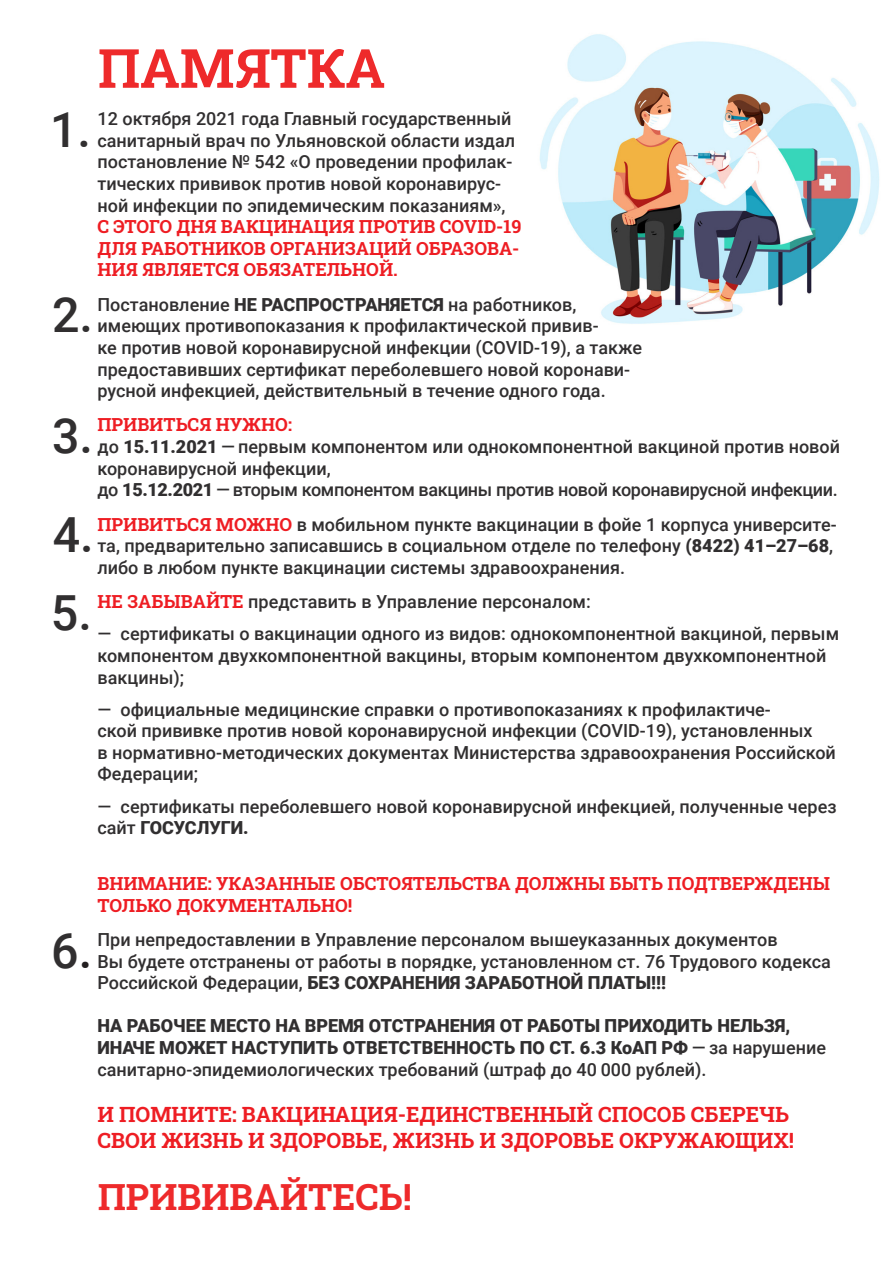
<style>
.page{position:relative;width:893px;height:1263px;background:#fff}
.page>*{position:absolute;margin:0;border:0;box-sizing:border-box;transform-origin:0 0}
.t1{font:700 54px "Roboto Slab";color:#ee2a2b}
.t2{font:500 48.45px "Roboto";color:#312f30}
.t3{font:700 36px "Roboto Slab";color:#ee2a2b}
.t4{font:700 21px/25.2px "Roboto Slab";color:#ee1d23}
.t5{font:500 18px/21.6px "Roboto";color:#312f30}
.t6{font:900 18px/21.6px "Roboto";color:#312f30}
.t7{font:700 18px/21.6px "Roboto Slab";color:#ee1d23}
.s1{font-family:"Roboto Slab";font-weight:700;color:#ee1d23}
.s2{font-weight:900}
.s3{color:#231f20}
.s4{font-weight:500}
</style>
<div class="page">
<img style="left:539px;top:34px;width:341px;height:290px">
<p class="t1" style="left:98px;top:31px;width:289px">ПАМЯТКА</p>
<p class="t2" style="left:50px;top:96px;width:42px">1.</p>
<p class="t5" style="left:97px;top:107px;width:425px">12 октября 2021 года Главный государственный санитарный врач по Ульяновской области издал постановление № 542 «О проведении профилак&shy;тических прививок против новой коронавирус&shy;ной инфекции по эпидемическим показаниям», <span class="s1">С ЭТОГО ДНЯ ВАКЦИНАЦИЯ ПРОТИВ COVID‑19<br>ДЛЯ РАБОТНИКОВ ОРГАНИЗАЦИЙ ОБРАЗОВА‑ НИЯ ЯВЛЯЕТСЯ ОБЯЗАТЕЛЬНОЙ.</span></p>
<p class="t2" style="left:52px;top:281px;width:42px">2.</p>
<p class="t5" style="left:97px;top:293px;width:546px">Постановление <span class="s2">НЕ РАСПРОСТРАНЯЕТСЯ</span> на работников, имеющих противопоказания к профилактической привив-<br>ке против новой коронавирусной инфекции (COVID-19), а также предоставивших сертификат переболевшего новой коронави&shy;русной инфекцией, действительный в течение одного года.</p>
<p class="t2" style="left:52px;top:402px;width:42px">3.</p>
<p class="t5" style="left:98px;top:414px;width:744px"><span class="s1">ПРИВИТЬСЯ НУЖНО:<br></span>до <span class="s2">15.11.2021</span> — первым компонентом или однокомпонентной вакциной против новой коронавирусной инфекции,<br>до <span class="s2">15.12.2021</span> — вторым компонентом вакцины против новой коронавирусной инфекции.</p>
<p class="t2" style="left:53px;top:501px;width:42px">4.</p>
<p class="t5" style="left:98px;top:513px;width:741px"><span class="s1">ПРИВИТЬСЯ МОЖНО</span> в мобильном пункте вакцинации в фойе 1 корпуса университе&shy;та, предварительно записавшись в социальном отделе по телефону <span class="s2">(8422) 41–27–68</span>, либо в любом пункте вакцинации системы здравоохранения.</p>
<p class="t2" style="left:51px;top:579px;width:42px">5.</p>
<p class="t5" style="left:98px;top:590px;width:495px"><span class="s1">НЕ ЗАБЫВАЙТЕ</span> представить в Управление персоналом:</p>
<p class="t5" style="left:98px;top:622px;width:743px">— сертификаты о вакцинации одного из видов: однокомпонентной вакциной, первым компонентом двухкомпонентной вакцины, вторым компонентом двухкомпонентной вакцины);</p>
<p class="t5" style="left:98px;top:698px;width:740px">— официальные медицинские справки о противопоказаниях к профилактиче-<br>ской прививке против новой коронавирусной инфекции (COVID‑19), установленных<br>в нормативно-методических документах Министерства здравоохранения Российской Федерации;</p>
<p class="t5" style="left:98px;top:795px;width:740px">— сертификаты переболевшего новой коронавирусной инфекцией, полученные через сайт <span class="s2">ГОСУСЛУГИ.</span></p>
<p class="t7" style="left:98px;top:872px;width:734px">ВНИМАНИЕ: УКАЗАННЫЕ ОБСТОЯТЕЛЬСТВА ДОЛЖНЫ БЫТЬ ПОДТВЕРЖДЕНЫ<br>ТОЛЬКО ДОКУМЕНТАЛЬНО!</p>
<p class="t2" style="left:51px;top:916px;width:42px">6<span class="s3">.</span></p>
<p class="t5" style="left:98px;top:928px;width:735px">При непредоставлении в Управление персоналом вышеуказанных документов<br>Вы будете отстранены от работы в порядке, установленном ст. 76 Трудового кодекса<br>Российской Федерации, <span class="s2">БЕЗ СОХРАНЕНИЯ ЗАРАБОТНОЙ ПЛАТЫ!!!</span></p>
<p class="t6" style="left:98px;top:1014px;width:730px">НА РАБОЧЕЕ МЕСТО НА ВРЕМЯ ОТСТРАНЕНИЯ ОТ РАБОТЫ ПРИХОДИТЬ НЕЛЬЗЯ,<br>ИНАЧЕ МОЖЕТ НАСТУПИТЬ ОТВЕТСТВЕННОСТЬ ПО СТ. 6.3 КоАП РФ <span class="s4">— за нарушение санитарно-эпидемиологических требований (штраф до 40 000 рублей).</span></p>
<p class="t4" style="left:98px;top:1102px;width:698px">И ПОМНИТЕ: ВАКЦИНАЦИЯ-ЕДИНСТВЕННЫЙ СПОСОБ СБЕРЕЧЬ<br>СВОИ ЖИЗНЬ И ЗДОРОВЬЕ, ЖИЗНЬ И ЗДОРОВЬЕ ОКРУЖАЮЩИХ!</p>
<p class="t3" style="left:98px;top:1172px;width:315px">ПРИВИВАЙТЕСЬ!</p>
</div>
